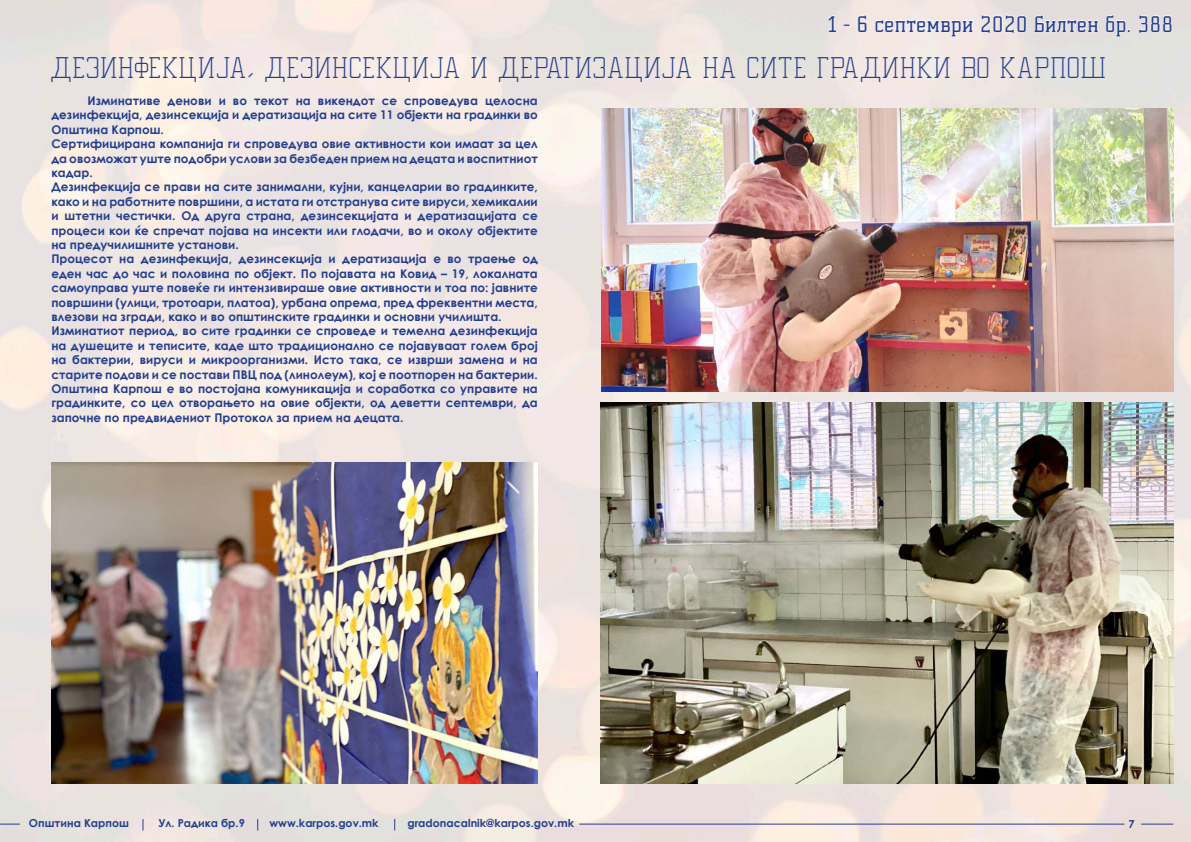
<style>
.page{position:relative;width:1191px;height:842px;background:#fff}
.page>*{position:absolute;margin:0;border:0;box-sizing:border-box;transform-origin:0 0}
.t1{font:100 28px "Undergrad";color:#253f8e}
.t2{font:21px "Cevka";color:#253f8e}
.t3{font:700 12px/14.4px "Century Gothic";color:#253f8e}
.t4{font:700 11px "Century Gothic";color:#253f8e}
</style>
<div class="page">
<img style="left:0;top:0;width:1191px;height:842px">
<svg style="left:827px;top:15px;width:9px;height:17px"></svg>
<svg style="left:844px;top:24px;width:6px;height:2px"></svg>
<svg style="left:858px;top:15px;width:9px;height:17px"></svg>
<svg style="left:875px;top:20px;width:98px;height:17px"></svg>
<svg style="left:981px;top:15px;width:45px;height:18px"></svg>
<svg style="left:1034px;top:9px;width:64px;height:23px"></svg>
<svg style="left:1105px;top:15px;width:25px;height:22px"></svg>
<svg style="left:1139px;top:15px;width:33px;height:18px"></svg>
<hr style="left:1141px;top:824px;width:32px;height:1px;background:#253f8e">
<hr style="left:579px;top:824px;width:545px;height:1px;background:#253f8e">
<svg style="left:0;top:824px;width:20px;height:1px"></svg>
<img style="left:51px;top:463px;width:487px;height:321px">
<img style="left:600px;top:402px;width:573px;height:382px">
<img style="left:601px;top:108px;width:572px;height:283px">
<h2 class="t2" style="left:827px;top:11px;width:348px">1 - 6 септември 2020 Билтен бр. 388</h2>
<h1 class="t1" style="left:51px;top:45px;width:1058px">ДЕЗИНФЕКЦИЈА, ДЕЗИНСЕКЦИЈА И ДЕРАТИЗАЦИЈА НА СИТЕ ГРАДИНКИ ВО КАРПОШ</h1>
<p class="t3" style="left:51px;top:93px;width:488px;text-indent:36px">Изминативе денови и во текот на викендот се спроведува целосна дезинфекција, дезинсекција и дератизација на сите 11 објекти на градинки во Општина Карпош.<br>Сертифицирана компанија ги спроведува овие активности кои имаат за цел да овозможат уште подобри услови за безбеден прием на децата и воспитниот кадар.<br>Дезинфекција се прави на сите занимални, кујни, канцеларии во градинките, како и на работните површини, а истата ги отстранува сите вируси, хемикалии и штетни честички. Од друга страна, дезинсекцијата и дератизацијата се процеси кои ќе спречат појава на инсекти или глодачи, во и околу објектите на предучилишните установи.<br>Процесот на дезинфекција, дезинсекција и дератизација е во траење од еден час до час и половина по објект. По појавата на Ковид – 19, локалната самоуправа уште повеќе ги интензивираше овие активности и тоа по: јавните површини (улици, тротоари, платоа), урбана опрема, пред фреквентни места, влезови на згради, како и во општинските градинки и основни училишта.<br>Изминатиот период, во сите градинки се спроведе и темелна дезинфекција на душеците и теписите, каде што традиционално се појавуваат голем број на бактерии, вируси и микроорганизми. Исто така, се изврши замена и на старите подови и се постави ПВЦ под (линолеум), кој е поотпорен на бактерии.<br>Општина Карпош е во постојана комуникација и соработка со управите на градинките, со цел отворањето на овие објекти, од деветти септември, да започне по предвидениот Протокол за прием на децата.</p>
<p class="t4" style="left:29px;top:815px;width:102px">Општина Карпош</p>
<p class="t4" style="left:158px;top:815px;width:88px">Ул. Радика бр.9</p>
<p class="t4" style="left:269px;top:815px;width:111px">www.karpos.gov.mk</p>
<p class="t4" style="left:407px;top:815px;width:168px">gradonacalnik@karpos.gov.mk</p>
<p class="t4" style="left:1128px;top:815px;width:8px">7</p>
</div>
